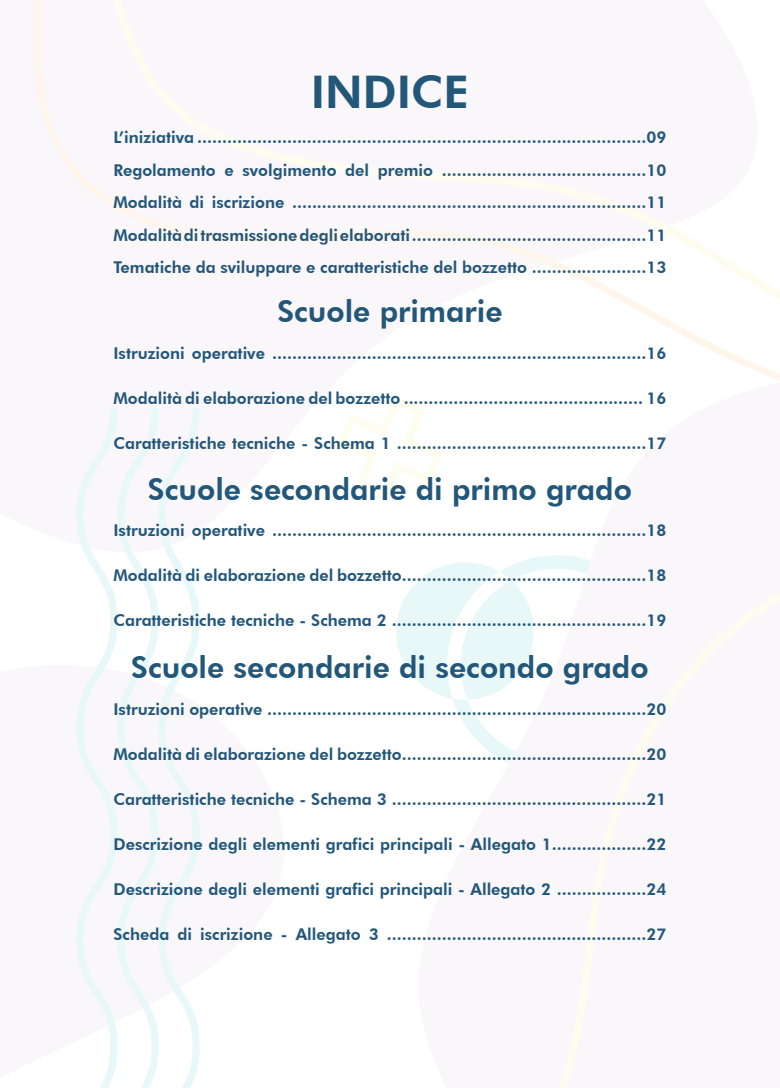
<style>
.page{position:relative;width:780px;height:1088px;background:#fff}
.page>*{position:absolute;margin:0;border:0;box-sizing:border-box;transform-origin:0 0}
.t1{font:800 45px "Futura BT";color:#23577a}
.t2{font:800 30px "Futura BT";color:#23577a}
.t3{font:800 16.25px/32.5px "Futura BT";color:#23577a;text-align:justify}
</style>
<div class="page">
<img style="left:33px;top:0;width:747px;height:1088px">
<h1 class="t1" style="left:311px;top:65px;width:160px">INDICE</h1>
<p class="t3" style="left:113px;top:121px;width:554px">L’iniziativa ..........................................................................................09<br>Regolamento e svolgimento del premio .........................................10<br>Modalità di iscrizione .......................................................................11<br>Modalità di trasmissione degli elaborati ...............................................11<br>Tematiche da sviluppare e caratteristiche del bozzetto .......................13</p>
<h2 class="t2" style="left:277px;top:293px;width:227px">Scuole primarie</h2>
<p class="t3" style="left:113px;top:337px;width:554px">Istruzioni operative ...........................................................................16</p>
<p class="t3" style="left:113px;top:382px;width:554px">Modalità di elaborazione del bozzetto ................................................ 16</p>
<p class="t3" style="left:113px;top:427px;width:554px">Caratteristiche tecniche - Schema 1 ..................................................17</p>
<h2 class="t2" style="left:148px;top:471px;width:485px">Scuole secondarie di primo grado</h2>
<p class="t3" style="left:113px;top:514px;width:554px">Istruzioni operative ...........................................................................18</p>
<p class="t3" style="left:113px;top:559px;width:554px">Modalità di elaborazione del bozzetto.................................................18</p>
<p class="t3" style="left:113px;top:604px;width:554px">Caratteristiche tecniche - Schema 2 ...................................................19</p>
<h2 class="t2" style="left:131px;top:649px;width:519px">Scuole secondarie di secondo grado</h2>
<p class="t3" style="left:113px;top:693px;width:554px">Istruzioni operative ............................................................................20</p>
<p class="t3" style="left:113px;top:738px;width:554px">Modalità di elaborazione del bozzetto.................................................20</p>
<p class="t3" style="left:113px;top:783px;width:554px">Caratteristiche tecniche - Schema 3 ...................................................21</p>
<p class="t3" style="left:113px;top:828px;width:554px">Descrizione degli elementi grafici principali - Allegato 1...................22</p>
<p class="t3" style="left:113px;top:873px;width:554px">Descrizione degli elementi grafici principali - Allegato 2 ..................24</p>
<p class="t3" style="left:113px;top:918px;width:554px">Scheda di iscrizione - Allegato 3 ....................................................27</p>
</div>
